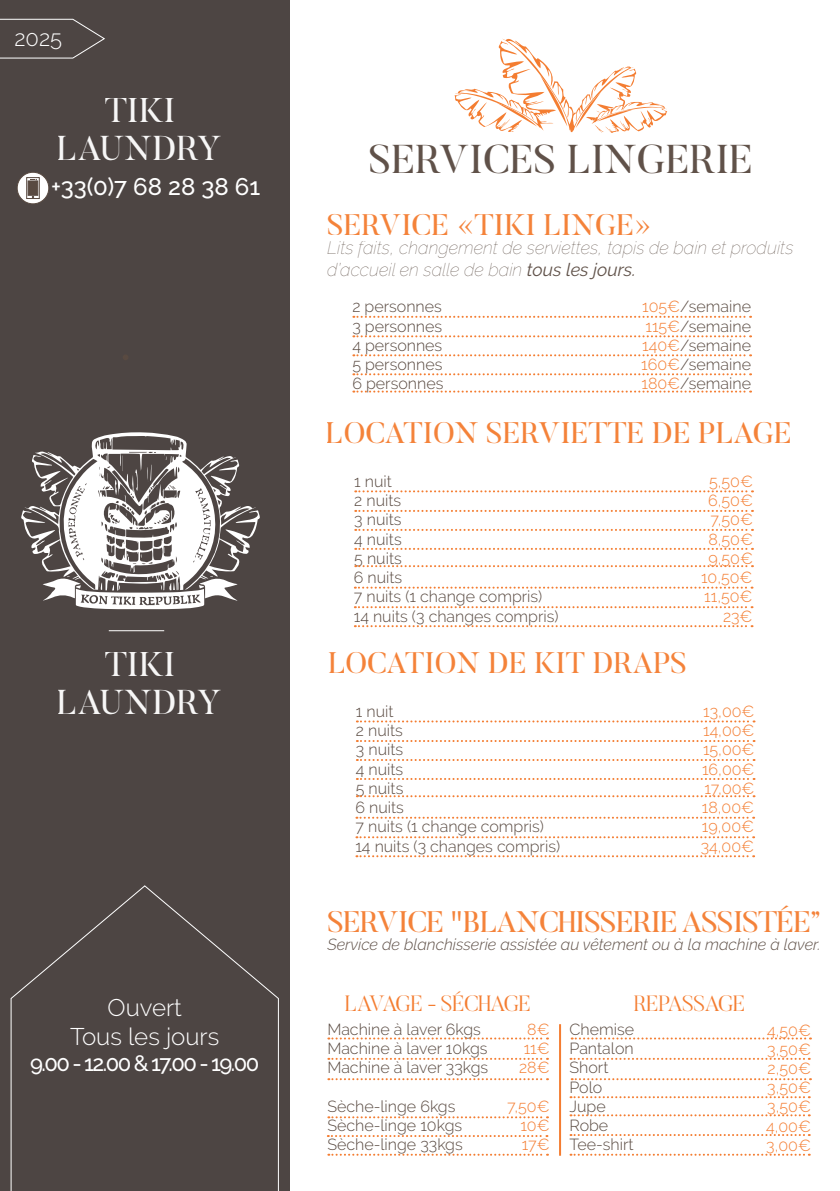
<style>
.page{position:relative;width:840px;height:1191px;background:#fff}
.page>*{position:absolute;margin:0;border:0;box-sizing:border-box;transform-origin:0 0}
.t1{font:40px "Butler";color:#594a41}
.t2{font:34.2px/37.4px "Butler";color:#fff;text-align:center}
.t3{font:29.6px "Butler";color:#f47d31}
.t4{font:29.6px "Butler";letter-spacing:-.03em;color:#f47d31}
.t5{font:300 24px "Raleway";color:#fff}
.t6{font:500 24px "Raleway";color:#fff}
.t7{font:300 22px "Butler";letter-spacing:-.03em;color:#f47d31}
.t8{font:500 22px "Raleway";letter-spacing:-.07em;color:#fff}
.t9{font:300 22px "Raleway";color:#fff}
.t10{font:italic 100 18px/21.6px "Raleway";color:#594a41}
.t11{font:300 16px "Raleway";color:#594a41}
.t12{font:300 16px "Raleway";color:#f47d31}
.t13{font:italic 300 16px "Raleway";color:#594a41}
.s1{font-weight:400}
.s2{color:#f47d31}
</style>
<div class="page">
<div style="left:0;top:0;width:289px;height:1191px;background:#4d4543"></div>
<hr style="left:109px;top:630px;width:55px;height:1px;background:#fff">
<svg style="left:11px;top:885px;width:267px;height:306px"></svg>
<svg style="left:353px;top:316px;width:397px;height:2px"></svg>
<svg style="left:353px;top:335px;width:397px;height:2px"></svg>
<svg style="left:353px;top:354px;width:397px;height:2px"></svg>
<svg style="left:353px;top:373px;width:397px;height:2px"></svg>
<svg style="left:353px;top:390px;width:397px;height:2px"></svg>
<svg style="left:0;top:19px;width:105px;height:39px"></svg>
<svg style="left:21px;top:432px;width:239px;height:177px"></svg>
<svg style="left:454px;top:38px;width:213px;height:95px"></svg>
<svg style="left:355px;top:490px;width:397px;height:2px"></svg>
<svg style="left:355px;top:510px;width:397px;height:2px"></svg>
<svg style="left:355px;top:529px;width:397px;height:2px"></svg>
<svg style="left:355px;top:548px;width:397px;height:2px"></svg>
<svg style="left:355px;top:565px;width:397px;height:2px"></svg>
<svg style="left:354px;top:586px;width:398px;height:2px"></svg>
<svg style="left:354px;top:606px;width:398px;height:2px"></svg>
<svg style="left:354px;top:625px;width:398px;height:2px"></svg>
<hr style="left:558px;top:1024px;width:2px;height:131px;background:#f47d31">
<svg style="left:328px;top:1037px;width:219px;height:2px"></svg>
<svg style="left:328px;top:1057px;width:219px;height:2px"></svg>
<svg style="left:328px;top:1078px;width:219px;height:2px"></svg>
<svg style="left:570px;top:1134px;width:239px;height:2px"></svg>
<svg style="left:571px;top:1037px;width:239px;height:2px"></svg>
<svg style="left:570px;top:1057px;width:239px;height:2px"></svg>
<svg style="left:571px;top:1078px;width:239px;height:2px"></svg>
<svg style="left:570px;top:1096px;width:239px;height:2px"></svg>
<svg style="left:570px;top:1114px;width:239px;height:2px"></svg>
<svg style="left:328px;top:1116px;width:219px;height:2px"></svg>
<svg style="left:327px;top:1135px;width:220px;height:2px"></svg>
<svg style="left:328px;top:1153px;width:219px;height:2px"></svg>
<svg style="left:570px;top:1153px;width:239px;height:2px"></svg>
<svg style="left:123px;top:355px;width:5px;height:5px"></svg>
<svg style="left:17px;top:172px;width:32px;height:32px"></svg>
<div style="left:17px;top:172px;width:32px;height:32px;border:1px solid #594a41;border-radius:50%"></div>
<div style="left:28px;top:181px;width:10px;height:14px;background:#594a41"></div>
<div style="left:26px;top:177px;width:14px;height:22px;border:1px solid #594a41"></div>
<svg style="left:356px;top:720px;width:398px;height:2px"></svg>
<svg style="left:356px;top:740px;width:398px;height:2px"></svg>
<svg style="left:356px;top:759px;width:398px;height:2px"></svg>
<svg style="left:356px;top:778px;width:398px;height:2px"></svg>
<svg style="left:356px;top:795px;width:398px;height:2px"></svg>
<svg style="left:356px;top:816px;width:397px;height:2px"></svg>
<svg style="left:356px;top:836px;width:397px;height:2px"></svg>
<svg style="left:356px;top:855px;width:397px;height:2px"></svg>
<p class="t9" style="left:14px;top:26px;width:49px">2025</p>
<h2 class="t2" style="left:57px;top:91px;width:166px">TIKI<br>LAUNDRY</h2>
<p class="t6" style="left:51px;top:172px;width:210px">+33(0)7 68 28 38 61</p>
<h2 class="t2" style="left:57px;top:645px;width:166px">TIKI<br>LAUNDRY</h2>
<p class="t5" style="left:107px;top:993px;width:76px">Ouvert</p>
<p class="t5" style="left:70px;top:1022px;width:150px">Tous les jours</p>
<p class="t8" style="left:30px;top:1050px;width:231px">9.00 - 12.00 &amp; 17.00 - 19.00</p>
<h1 class="t1" style="left:368px;top:134px;width:385px">SERVICES LINGERIE</h1>
<h3 class="t3" style="left:327px;top:205px;width:326px">SERVICE «TIKI LINGE»</h3>
<p class="t10" style="left:327px;top:237px;width:467px">Lits faits, changement de serviettes, tapis de bain et produits d’accueil en salle de bain <span class="s1">tous les jours.</span></p>
<p class="t11" style="left:352px;top:297px;width:91px">2 personnes</p>
<p class="t11" style="left:352px;top:316px;width:91px">3 personnes</p>
<p class="t11" style="left:352px;top:336px;width:91px">4 personnes</p>
<p class="t11" style="left:352px;top:355px;width:91px">5 personnes</p>
<p class="t11" style="left:352px;top:374px;width:92px">6 personnes</p>
<p class="t11" style="left:641px;top:297px;width:110px"><span class="s2">105€</span>/semaine</p>
<p class="t11" style="left:645px;top:316px;width:107px"><span class="s2">115€</span>/semaine</p>
<p class="t11" style="left:642px;top:336px;width:110px"><span class="s2">140€</span>/semaine</p>
<p class="t11" style="left:641px;top:355px;width:111px"><span class="s2">160€</span>/semaine</p>
<p class="t11" style="left:641px;top:374px;width:111px"><span class="s2">180€</span>/semaine</p>
<h3 class="t3" style="left:325px;top:414px;width:467px">LOCATION SERVIETTE DE PLAGE</h3>
<p class="t11" style="left:354px;top:472px;width:39px">1 nuit</p>
<p class="t11" style="left:354px;top:491px;width:48px">2 nuits</p>
<p class="t11" style="left:354px;top:510px;width:49px">3 nuits</p>
<p class="t11" style="left:354px;top:529px;width:49px">4 nuits</p>
<p class="t11" style="left:354px;top:549px;width:49px">5 nuits</p>
<p class="t11" style="left:353px;top:568px;width:50px">6 nuits</p>
<p class="t11" style="left:353px;top:587px;width:190px">7 nuits (1 change compris)</p>
<p class="t11" style="left:353px;top:606px;width:206px">14 nuits (3 changes compris)</p>
<h3 class="t3" style="left:327px;top:644px;width:361px">LOCATION DE KIT DRAPS</h3>
<p class="t11" style="left:355px;top:702px;width:39px">1 nuit</p>
<p class="t11" style="left:355px;top:721px;width:48px">2 nuits</p>
<p class="t11" style="left:355px;top:740px;width:49px">3 nuits</p>
<p class="t11" style="left:355px;top:759px;width:49px">4 nuits</p>
<p class="t11" style="left:355px;top:779px;width:49px">5 nuits</p>
<p class="t11" style="left:355px;top:798px;width:50px">6 nuits</p>
<p class="t11" style="left:355px;top:817px;width:190px">7 nuits (1 change compris)</p>
<p class="t11" style="left:355px;top:836px;width:206px">14 nuits (3 changes compris)</p>
<p class="t12" style="left:708px;top:472px;width:45px">5,50€</p>
<p class="t12" style="left:707px;top:491px;width:46px">6,50€</p>
<p class="t12" style="left:710px;top:510px;width:44px">7,50€</p>
<p class="t12" style="left:708px;top:529px;width:46px">8,50€</p>
<p class="t12" style="left:708px;top:549px;width:46px">9,50€</p>
<p class="t12" style="left:700px;top:568px;width:53px">10,50€</p>
<p class="t12" style="left:703px;top:587px;width:50px">11,50€</p>
<p class="t12" style="left:722px;top:606px;width:31px">23€</p>
<p class="t12" style="left:702px;top:702px;width:53px">13,00€</p>
<p class="t12" style="left:702px;top:721px;width:53px">14,00€</p>
<p class="t12" style="left:702px;top:740px;width:53px">15,00€</p>
<p class="t12" style="left:701px;top:759px;width:54px">16,00€</p>
<p class="t12" style="left:704px;top:779px;width:51px">17,00€</p>
<p class="t12" style="left:701px;top:798px;width:54px">18,00€</p>
<p class="t12" style="left:701px;top:817px;width:54px">19,00€</p>
<p class="t12" style="left:700px;top:836px;width:55px">34,00€</p>
<h3 class="t4" style="left:327px;top:903px;width:495px">SERVICE "BLANCHISSERIE ASSISTÉE’’</h3>
<p class="t13" style="left:327px;top:935px;width:494px">Service de blanchisserie assistée au vêtement ou à la machine à laver.</p>
<p class="t7" style="left:344px;top:989px;width:188px">LAVAGE - SÉCHAGE</p>
<p class="t7" style="left:633px;top:989px;width:113px">REPASSAGE</p>
<p class="t11" style="left:327px;top:1020px;width:155px">Machine à laver 6kgs</p>
<p class="t11" style="left:327px;top:1039px;width:162px">Machine à laver 10kgs</p>
<p class="t11" style="left:327px;top:1058px;width:162px">Machine à laver 33kgs</p>
<p class="t11" style="left:327px;top:1096px;width:129px">Sèche-linge 6kgs</p>
<p class="t11" style="left:327px;top:1116px;width:136px">Sèche-linge 10kgs</p>
<p class="t11" style="left:327px;top:1135px;width:137px">Sèche-linge 33kgs</p>
<p class="t12" style="left:527px;top:1020px;width:24px">8€</p>
<p class="t12" style="left:523px;top:1039px;width:27px">11€</p>
<p class="t12" style="left:519px;top:1058px;width:32px">28€</p>
<p class="t12" style="left:506px;top:1096px;width:44px">7,50€</p>
<p class="t12" style="left:520px;top:1116px;width:31px">10€</p>
<p class="t12" style="left:521px;top:1135px;width:29px">17€</p>
<p class="t11" style="left:569px;top:1020px;width:66px">Chemise</p>
<p class="t11" style="left:569px;top:1039px;width:66px">Pantalon</p>
<p class="t11" style="left:569px;top:1058px;width:40px">Short</p>
<p class="t11" style="left:569px;top:1077px;width:34px">Polo</p>
<p class="t11" style="left:569px;top:1096px;width:38px">Jupe</p>
<p class="t11" style="left:569px;top:1116px;width:40px">Robe</p>
<p class="t11" style="left:569px;top:1135px;width:66px">Tee-shirt</p>
<p class="t12" style="left:766px;top:1020px;width:45px">4,50€</p>
<p class="t12" style="left:766px;top:1039px;width:45px">3,50€</p>
<p class="t12" style="left:767px;top:1059px;width:45px">2,50€</p>
<p class="t12" style="left:766px;top:1078px;width:45px">3,50€</p>
<p class="t12" style="left:766px;top:1097px;width:45px">3,50€</p>
<p class="t12" style="left:765px;top:1116px;width:46px">4,00€</p>
<p class="t12" style="left:765px;top:1135px;width:46px">3,00€</p>
</div>
